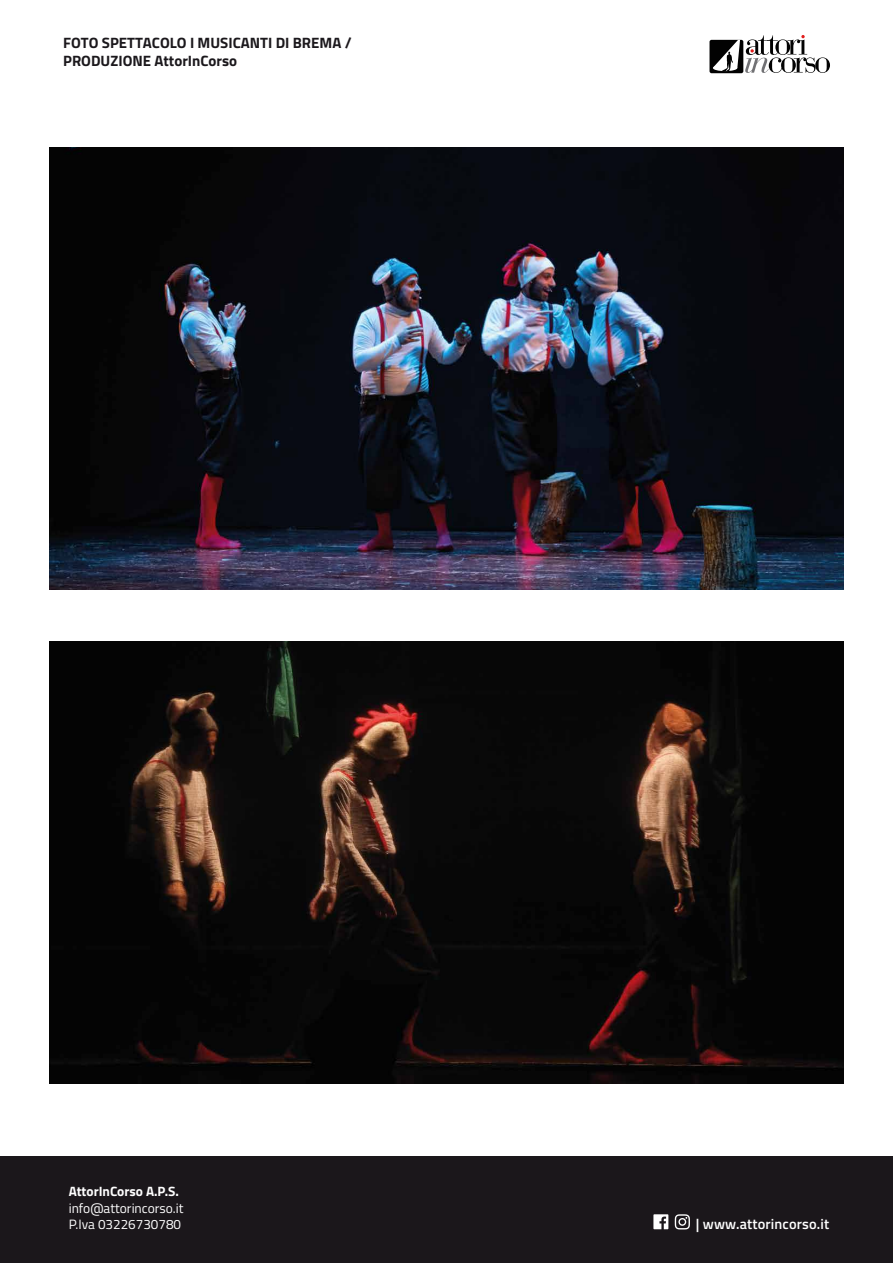
<style>
.page{position:relative;width:893px;height:1263px;background:#fff}
.page>*{position:absolute;margin:0;border:0;box-sizing:border-box;transform-origin:0 0}
.t1{font:700 15px/18px "Titillium";color:#1b181c}
.t2{font:600 14.4px "Titillium";letter-spacing:.01em;color:#fff}
.t3{font:13.5px/16.2px "Titillium";color:#fff}
.t4{font:700 13.5px "Titillium";color:#fff}
</style>
<div class="page">
<div style="left:709px;top:40px;width:34px;height:33px;background:#020202;border-radius:2px"></div>
<svg style="left:713px;top:35px;width:117px;height:38px"></svg>
<img style="left:50px;top:147px;width:793px;height:442px">
<div style="left:0;top:1157px;width:893px;height:106px;background:#1b171b"></div>
<img style="left:50px;top:642px;width:793px;height:442px">
<svg style="left:653px;top:1214px;width:15px;height:15px"></svg>
<svg style="left:675px;top:1214px;width:15px;height:15px"></svg>
<p class="t1" style="left:63px;top:33px;width:290px">FOTO SPETTACOLO I MUSICANTI DI BREMA /<br>PRODUZIONE AttorInCorso</p>
<p class="t4" style="left:69px;top:1181px;width:112px">AttorInCorso A.P.S.</p>
<p class="t3" style="left:69px;top:1199px;width:116px">info@attorincorso.it<br>P.Iva 03226730780</p>
<p class="t2" style="left:696px;top:1213px;width:135px">| www.attorincorso.it</p>
</div>
